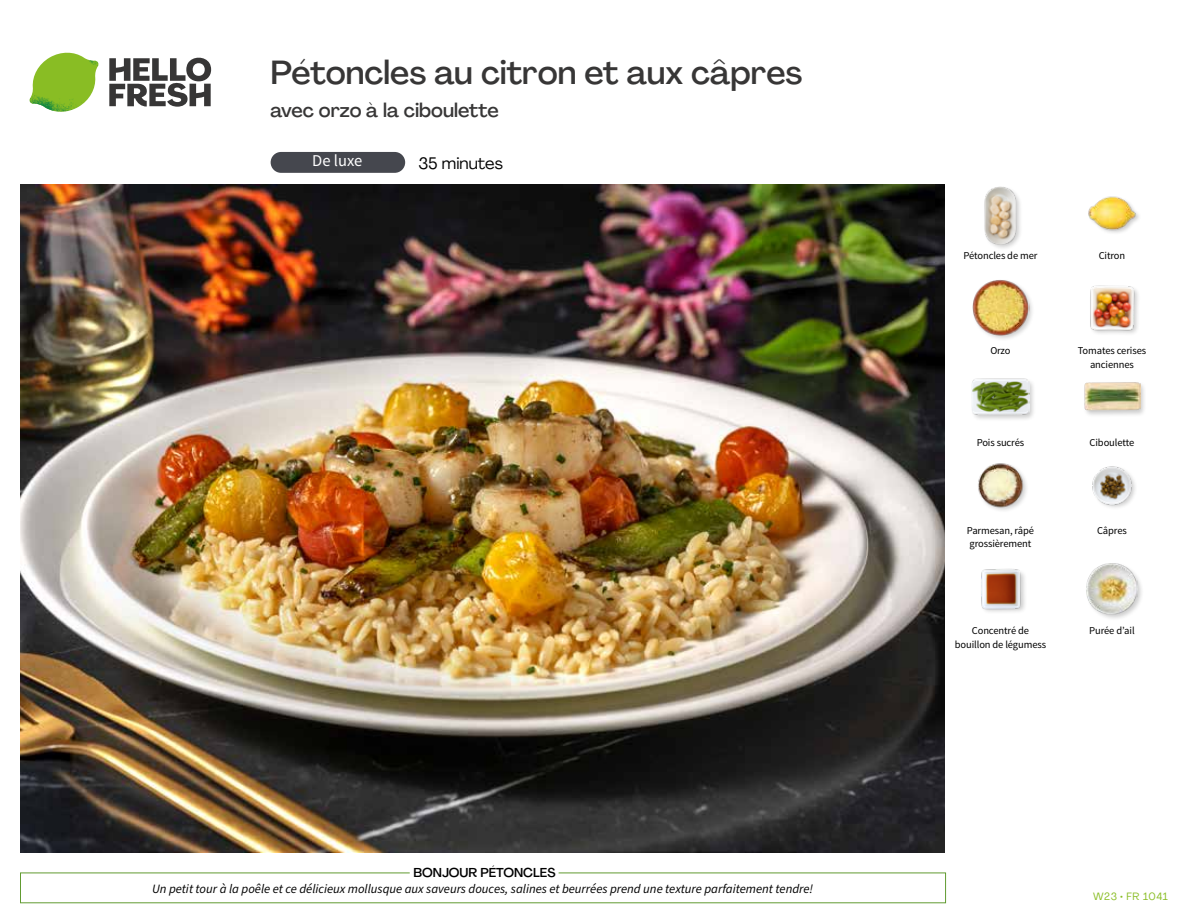
<style>
.page{position:relative;width:1188px;height:918px;background:#fff}
.page>*{position:absolute;margin:0;border:0;box-sizing:border-box;transform-origin:0 0}
.t1{font:500 33px "Agrandir";letter-spacing:-.005em;color:#373636}
.t2{font:500 19.5px "Agrandir";color:#373636}
.t3{font:16.5px "Agrandir";color:#000}
.t4{font:16.5px "Source Sans Pro";color:#fff}
.t5{font:italic 12.75px "Source Sans Pro";color:#000}
.t6{font:500 12.75px "Agrandir";color:#000}
.t7{font:10.5px/13.5px "Source Sans Pro";letter-spacing:-.01em;color:#000;text-align:center}
.t8{font:10.5px "Agrandir";letter-spacing:.05em;color:#89bd24}
</style>
<div class="page">
<svg style="left:109px;top:57px;width:102px;height:50px"></svg>
<svg style="left:34px;top:53px;width:62px;height:40px"></svg>
<img style="left:67px;top:53px;width:32px;height:26px">
<img style="left:33px;top:75px;width:59px;height:11px">
<img style="left:29px;top:79px;width:61px;height:33px">
<img style="left:65px;top:86px;width:27px;height:25px">
<img style="left:21px;top:184px;width:924px;height:668px">
<div style="left:271px;top:152px;width:134px;height:21px;background:#45474e;border-radius:10px"></div>
<div style="left:1085px;top:562px;width:59px;height:59px;background:#000;opacity:.2"></div>
<img style="left:1086px;top:563px;width:52px;height:52px">
<img style="left:981px;top:569px;width:44px;height:43px">
<img style="left:1092px;top:466px;width:43px;height:42px">
<img style="left:978px;top:463px;width:49px;height:48px">
<div style="left:1083px;top:381px;width:64px;height:37px;background:#000;opacity:.2"></div>
<img style="left:1083px;top:381px;width:58px;height:37px">
<div style="left:971px;top:378px;width:65px;height:44px;background:#000;opacity:.2"></div>
<img style="left:972px;top:378px;width:57px;height:44px">
<img style="left:1090px;top:285px;width:48px;height:49px">
<div style="left:972px;top:279px;width:62px;height:62px;background:#000;opacity:.2"></div>
<img style="left:972px;top:279px;width:57px;height:57px">
<img style="left:1088px;top:196px;width:51px;height:37px">
<div style="left:983px;top:186px;width:40px;height:65px;background:#000;opacity:.2"></div>
<img style="left:983px;top:187px;width:40px;height:57px">
<h1 class="t1" style="left:271px;top:52px;width:533px">Pétoncles au citron et aux câpres</h1>
<h2 class="t2" style="left:271px;top:98px;width:230px">avec orzo à la ciboulette</h2>
<h3 class="t3" style="left:418px;top:153px;width:86px">35 minutes</h3>
<h3 class="t4" style="left:312px;top:151px;width:52px">De luxe</h3>
<p class="t6" style="left:413px;top:864px;width:144px">BONJOUR PÉTONCLES</p>
<p class="t5" style="left:152px;top:880px;width:663px">Un petit tour à la poêle et ce délicieux mollusque aux saveurs douces, salines et beurrées prend une texture parfaitement tendre!</p>
<p class="t7" style="left:963px;top:249px;width:75px">Pétoncles de mer</p>
<p class="t7" style="left:1099px;top:249px;width:28px">Citron</p>
<p class="t7" style="left:990px;top:344px;width:22px">Orzo</p>
<p class="t7" style="left:1078px;top:344px;width:70px">Tomates cerises anciennes</p>
<p class="t7" style="left:977px;top:436px;width:49px">Pois sucrés</p>
<p class="t7" style="left:1090px;top:436px;width:46px">Ciboulette</p>
<p class="t7" style="left:967px;top:524px;width:69px;text-align:left">Parmesan, râpé grossièrement</p>
<p class="t7" style="left:1097px;top:524px;width:31px">Câpres</p>
<p class="t7" style="left:955px;top:624px;width:93px">Concentré de bouillon de légumess</p>
<p class="t7" style="left:1089px;top:624px;width:47px">Purée d’ail</p>
<p class="t8" style="left:1093px;top:890px;width:76px">W23 • FR 1041</p>
</div>
